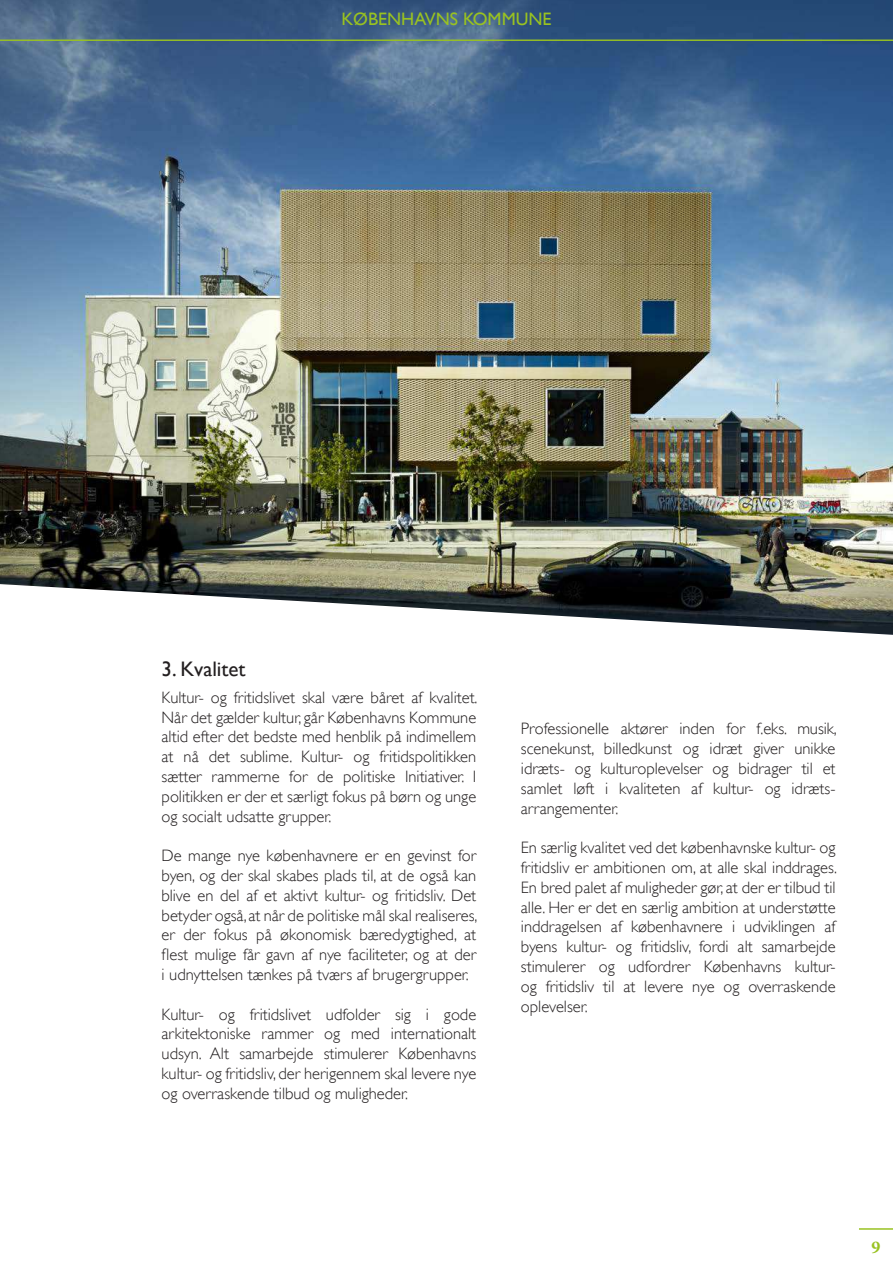
<style>
.page{position:relative;width:893px;height:1263px;background:#fff}
.page>*{position:absolute;margin:0;border:0;box-sizing:border-box;transform-origin:0 0}
.t1{font:21px "Gill Sans";color:#231f20}
.t2{font:18px "Gill Sans";color:#99c221}
.t3{font:700 18px "Minion Pro";color:#99c221}
.t4{font:300 16.5px/19.8px "Gill Sans";color:#231f20;text-align:justify}
</style>
<div class="page">
<img style="left:0;top:41px;width:893px;height:543px">
<svg style="left:1px;top:584px;width:892px;height:51px"></svg>
<img style="left:0;top:514px;width:1px;height:749px">
<svg style="left:0;top:0;width:893px;height:41px;background:#37597a"></svg>
<hr style="left:859px;top:1228px;width:34px;height:2px;background:#99c221">
<p class="t2" style="left:341px;top:12px;width:212px">KØBENHAVNS KOMMUNE</p>
<p class="t1" style="left:162px;top:660px;width:86px">3. Kvalitet</p>
<p class="t4" style="left:162px;top:688px;width:317px">Kultur- og fritidslivet skal være båret af kvalitet.<br>Når det gælder kultur, går Københavns Kommune altid efter det bedste med henblik på indimellem at nå det sublime. Kultur- og fritidspolitikken sætter rammerne for de politiske Initiativer. I politikken er der et særligt fokus på børn og unge og socialt udsatte grupper.</p>
<p class="t4" style="left:162px;top:847px;width:317px">De mange nye københavnere er en gevinst for byen, og der skal skabes plads til, at de også kan blive en del af et aktivt kultur- og fritidsliv. Det betyder også, at når de politiske mål skal realiseres, er der fokus på økonomisk bæredygtighed, at flest mulige får gavn af nye faciliteter, og at der i udnyttelsen tænkes på tværs af brugergrupper.</p>
<p class="t4" style="left:162px;top:1005px;width:316px">Kultur- og fritidslivet udfolder sig i gode arkitektoniske rammer og med internationalt udsyn. Alt samarbejde stimulerer Københavns kultur- og fritidsliv, der herigennem skal levere nye og overraskende tilbud og muligheder.</p>
<p class="t4" style="left:521px;top:720px;width:317px">Professionelle aktører inden for f.eks. musik, scenekunst, billedkunst og idræt giver unikke idræts- og kulturoplevelser og bidrager til et samlet løft i kvaliteten af kultur- og idræts&shy;arrangementer.</p>
<p class="t4" style="left:521px;top:839px;width:317px">En særlig kvalitet ved det københavnske kultur- og fritidsliv er ambitionen om, at alle skal inddrages.<br>En bred palet af muligheder gør, at der er tilbud til alle. Her er det en særlig ambition at understøtte inddragelsen af københavnere i udviklingen af byens kultur- og fritidsliv, fordi alt samarbejde stimulerer og udfordrer Københavns kultur&shy;og fritidsliv til at levere nye og overraskende oplevelser.</p>
<p class="t3" style="left:871px;top:1236px;width:10px">9</p>
</div>
